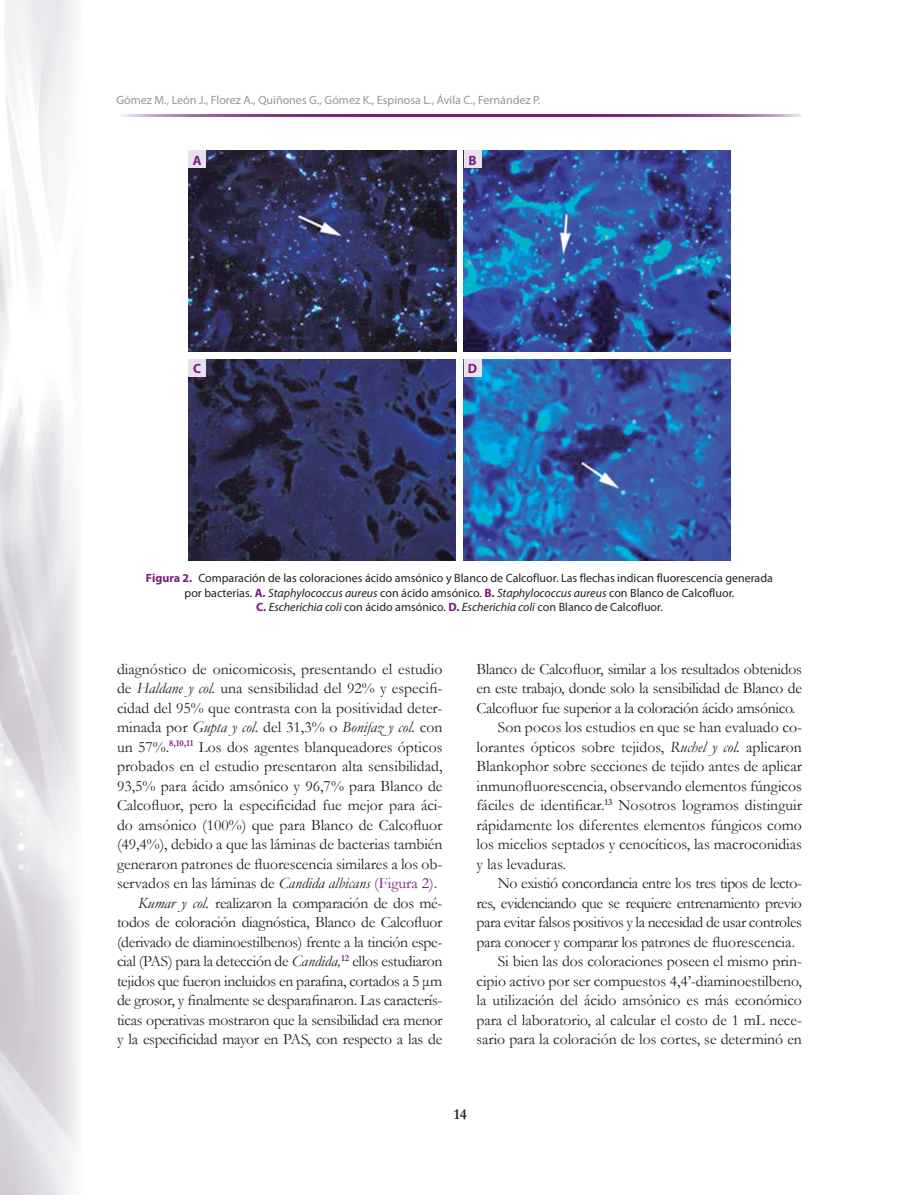
<style>
.page{position:relative;width:919px;height:1195px;background:#fff}
.page>*{position:absolute;margin:0;border:0;box-sizing:border-box;transform-origin:0 0}
.t1{font:15.75px "Garamond";letter-spacing:-.005em;color:#231f20}
.t2{font:15.75px "Garamond";letter-spacing:-.03em;color:#231f20}
.t3{font:italic 15.75px "Garamond";color:#231f20}
.t4{font:700 15px "Garamond";color:#231f20}
.t5{font:700 13.5px "Myriad Pro";color:#781d7d}
.t6{font:12px/14.4px "Myriad Pro";color:#231f20;text-align:center}
.t7{font:12px "Myriad Pro";color:#939598}
.s1{font-weight:700;color:#781d7d}
.s2{font-style:italic}
.s3{font-style:normal}
.s4{color:#781d7d}
</style>
<div class="page">
<svg style="left:123px;top:114px;width:678px;height:2px"></svg>
<img style="left:188px;top:151px;width:269px;height:200px">
<img style="left:463px;top:151px;width:267px;height:200px">
<img style="left:188px;top:359px;width:267px;height:202px">
<img style="left:463px;top:359px;width:267px;height:202px">
<div style="left:188px;top:151px;width:18px;height:17px;background:#e9e0ec"></div>
<div style="left:464px;top:151px;width:17px;height:17px;background:#e9e0ec"></div>
<div style="left:188px;top:360px;width:18px;height:17px;background:#e9e0ec"></div>
<div style="left:464px;top:360px;width:17px;height:17px;background:#e9e0ec"></div>
<p class="t7" style="left:116px;top:92px;width:425px">Gómez M., León J., Florez A., Quiñones G., Gómez K., Espinosa L., Ávila C., Fernández P.</p>
<p class="t5" style="left:193px;top:151px;width:10px">A</p>
<p class="t5" style="left:468px;top:151px;width:10px">B</p>
<p class="t5" style="left:193px;top:360px;width:10px">C</p>
<p class="t5" style="left:468px;top:360px;width:11px">D</p>
<p class="t6" style="left:146px;top:571px;width:628px"><span class="s1">Figura 2.</span> Comparación de las coloraciones ácido amsónico y Blanco de Calcofluor. Las flechas indican fluorescencia generada por bacterias. <span class="s1">A.</span> <span class="s2">Staphylococcus aureus</span> con ácido amsónico. <span class="s1">B.</span> <span class="s2">Staphylococcus aureus</span> con Blanco de Calcofluor.<br><span class="s1">C.</span> <span class="s2">Escherichia coli</span> con ácido amsónico. <span class="s1">D.</span> <span class="s2">Escherichia coli</span> con Blanco de Calcofluor.</p>
<p class="t1" style="left:117px;top:658px;width:327px">diagnóstico de onicomicosis, presentando el estudio</p>
<p class="t1" style="left:117px;top:678px;width:327px">de <span class="s2">Haldane y col.</span> una sensibilidad del 92% y especifi-</p>
<p class="t1" style="left:117px;top:697px;width:327px">cidad del 95% que contrasta con la positividad deter-</p>
<p class="t3" style="left:117px;top:716px;width:327px"><span class="s3">minada por</span> Gupta y col. <span class="s3">del 31,3% o</span> Bonifaz y col. <span class="s3">con</span></p>
<p class="t1" style="left:117px;top:736px;width:327px">un 57%.<sup>8,10,11</sup> Los dos agentes blanqueadores ópticos</p>
<p class="t1" style="left:117px;top:756px;width:327px">probados en el estudio presentaron alta sensibilidad,</p>
<p class="t1" style="left:117px;top:775px;width:327px">93,5% para ácido amsónico y 96,7% para Blanco de</p>
<p class="t1" style="left:117px;top:794px;width:327px">Calcofluor, pero la especificidad fue mejor para áci-</p>
<p class="t1" style="left:117px;top:814px;width:327px">do amsónico (100%) que para Blanco de Calcofluor</p>
<p class="t1" style="left:117px;top:833px;width:327px">(49,4%), debido a que las láminas de bacterias también</p>
<p class="t1" style="left:117px;top:853px;width:327px">generaron patrones de fluorescencia similares a los ob-</p>
<p class="t1" style="left:117px;top:872px;width:321px">servados en las láminas de <span class="s2">Candida albicans</span> <span class="s4">(Figura 2)</span>.</p>
<p class="t1" style="left:138px;top:892px;width:306px"><span class="s2">Kumar y col.</span> realizaron la comparación de dos mé-</p>
<p class="t1" style="left:117px;top:911px;width:327px">todos de coloración diagnóstica, Blanco de Calcofluor</p>
<p class="t1" style="left:117px;top:931px;width:327px">(derivado de diaminoestilbenos) frente a la tinción espe-</p>
<p class="t1" style="left:117px;top:950px;width:327px">cial (PAS) para la detección de <span class="s2">Candida,</span><sup>12</sup> ellos estudiaron</p>
<p class="t1" style="left:117px;top:970px;width:327px">tejidos que fueron incluidos en parafina, cortados a 5 μm</p>
<p class="t1" style="left:117px;top:989px;width:327px">de grosor, y finalmente se desparafinaron. Las caracterís-</p>
<p class="t1" style="left:117px;top:1009px;width:327px">ticas operativas mostraron que la sensibilidad era menor</p>
<p class="t1" style="left:117px;top:1028px;width:327px">y la especificidad mayor en PAS, con respecto a las de</p>
<p class="t1" style="left:476px;top:658px;width:327px">Blanco de Calcofluor, similar a los resultados obtenidos</p>
<p class="t1" style="left:476px;top:678px;width:327px">en este trabajo, donde solo la sensibilidad de Blanco de</p>
<p class="t1" style="left:476px;top:697px;width:320px">Calcofluor fue superior a la coloración ácido amsónico.</p>
<p class="t1" style="left:497px;top:717px;width:306px">Son pocos los estudios en que se han evaluado co-</p>
<p class="t1" style="left:476px;top:736px;width:327px">lorantes ópticos sobre tejidos, <span class="s2">Ruchel y col.</span> aplicaron</p>
<p class="t1" style="left:476px;top:756px;width:327px">Blankophor sobre secciones de tejido antes de aplicar</p>
<p class="t1" style="left:476px;top:775px;width:327px">inmunofluorescencia, observando elementos fúngicos</p>
<p class="t1" style="left:476px;top:794px;width:327px">fáciles de identificar.<sup>13</sup> Nosotros logramos distinguir</p>
<p class="t1" style="left:476px;top:814px;width:327px">rápidamente los diferentes elementos fúngicos como</p>
<p class="t1" style="left:476px;top:833px;width:327px">los micelios septados y cenocíticos, las macroconidias</p>
<p class="t1" style="left:476px;top:853px;width:91px">y las levaduras.</p>
<p class="t2" style="left:497px;top:872px;width:306px">No existió concordancia entre los tres tipos de lecto-</p>
<p class="t2" style="left:476px;top:892px;width:327px">res, evidenciando que se requiere entrenamiento previo</p>
<p class="t2" style="left:476px;top:911px;width:327px">para evitar falsos positivos y la necesidad de usar controles</p>
<p class="t2" style="left:476px;top:931px;width:320px">para conocer y comparar los patrones de fluorescencia.</p>
<p class="t1" style="left:497px;top:950px;width:306px">Si bien las dos coloraciones poseen el mismo prin-</p>
<p class="t1" style="left:476px;top:970px;width:327px">cipio activo por ser compuestos 4,4’-diaminoestilbeno,</p>
<p class="t1" style="left:476px;top:989px;width:327px">la utilización del ácido amsónico es más económico</p>
<p class="t1" style="left:476px;top:1009px;width:327px">para el laboratorio, al calcular el costo de 1 mL nece-</p>
<p class="t1" style="left:476px;top:1028px;width:327px">sario para la coloración de los cortes, se determinó en</p>
<p class="t4" style="left:454px;top:1104px;width:14px">14</p>
</div>
